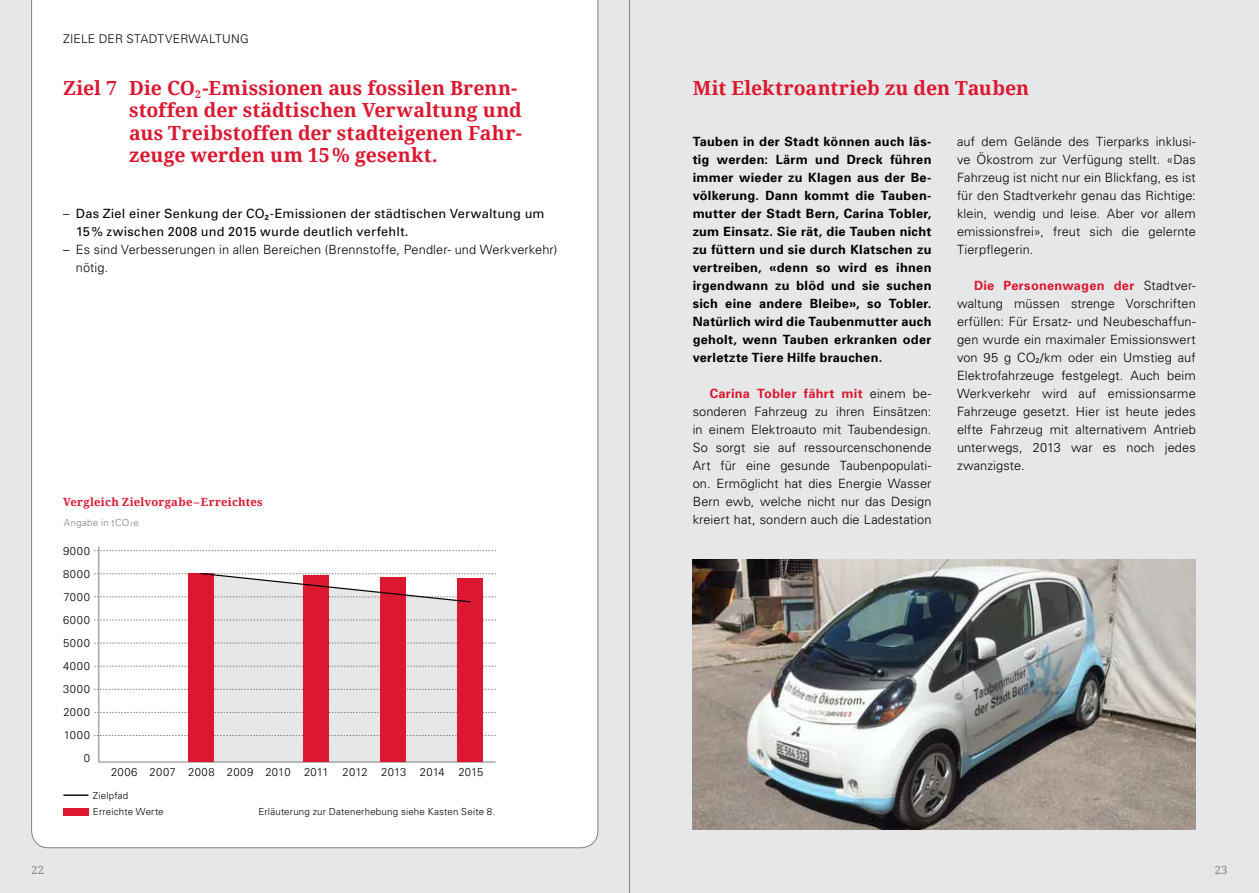
<style>
.page{position:relative;width:1259px;height:893px;background:#e6e7e8}
.page>*{position:absolute;margin:0;border:0;box-sizing:border-box;transform-origin:0 0}
.t1{font:700 19.5px/22.5px "Droid Serif";color:#db1830}
.t2{font:300 12.75px/18px "Univers";letter-spacing:.01em;color:#000;text-align:justify}
.t3{font:700 12.75px/18px "Univers";letter-spacing:.025em;color:#000;text-align:justify}
.t4{font:12.75px/18px "Univers";letter-spacing:.02em;color:#000}
.t5{font:300 12px "Univers";color:#000}
.t6{font:300 11.25px "Univers";letter-spacing:.025em;color:#000}
.t7{font:300 11.25px/23.1px "Univers";letter-spacing:.045em;color:#000;text-align:right}
.t8{font:700 11.25px "Droid Serif";letter-spacing:.02em;color:#db1830}
.t9{font:11.25px "Droid Serif";color:#808285}
.t10{font:300 9.75px/16.5px "Univers";letter-spacing:.02em;color:#000}
.t11{font:300 9.75px "Univers";letter-spacing:.025em;color:#808285}
.s1{font-weight:700;color:#db1830}
.s2{font-weight:300}
.s3{font-size:5.7px}
</style>
<div class="page">
<div style="left:31px;top:0;width:567px;height:848px;background:#fff"></div>
<img style="left:692px;top:560px;width:503px;height:270px">
<svg style="left:98px;top:546px;width:398px;height:217px"></svg>
<svg style="left:94px;top:550px;width:402px;height:1px"></svg>
<svg style="left:94px;top:620px;width:402px;height:1px"></svg>
<svg style="left:94px;top:643px;width:402px;height:1px"></svg>
<svg style="left:94px;top:666px;width:402px;height:1px"></svg>
<svg style="left:94px;top:712px;width:402px;height:1px"></svg>
<svg style="left:94px;top:735px;width:401px;height:1px"></svg>
<div style="left:304px;top:575px;width:25px;height:187px;background:#db1830"></div>
<div style="left:188px;top:574px;width:26px;height:188px;background:#db1830"></div>
<div style="left:380px;top:577px;width:26px;height:185px;background:#db1830"></div>
<div style="left:457px;top:578px;width:26px;height:184px;background:#db1830"></div>
<svg style="left:94px;top:572px;width:402px;height:31px"></svg>
<hr style="left:64px;top:794px;width:24px;height:2px;background:#000">
<div style="left:63px;top:808px;width:26px;height:7px;background:#db1830"></div>
<hr style="left:629px;top:0;width:1px;height:893px;background:#808285">
<p class="t5" style="left:63px;top:31px;width:14px">Ziele</p>
<p class="t5" style="left:99px;top:31px;width:9px">der</p>
<p class="t5" style="left:126px;top:31px;width:17px">Stadtverwaltung</p>
<h1 class="t1" style="left:129px;top:77px;width:394px;text-indent:-66px">Ziel 7 Die CO<sub>2</sub>-Emissionen aus fossilen Brenn&shy;stoffen der städtischen Verwaltung und aus Treibstoffen der stadteigenen Fahr&shy;zeuge werden um 15% gesenkt.</h1>
<h1 class="t1" style="left:692px;top:77px;width:338px">Mit Elektroantrieb zu den Tauben</h1>
<p class="t3" style="left:692px;top:132px;width:240px">Tauben in der Stadt können auch läs&shy;tig werden: Lärm und Dreck führen immer wieder zu Klagen aus der Be&shy;völkerung. Dann kommt die Tauben&shy;mutter der Stadt Bern, Carina Tobler, zum Einsatz. Sie rät, die Tauben nicht zu füttern und sie durch KIatschen zu vertreiben, «denn so wird es ihnen irgendwann zu blöd und sie suchen sich eine andere Bleibe», so Tobler.<br>Natürlich wird die Taubenmutter auch geholt, wenn Tauben erkranken oder verletzte Tiere Hilfe brauchen.</p>
<p class="t2" style="left:692px;top:384px;width:240px;text-indent:17px"><span class="s1">Carina Tobler fährt mit</span> einem be&shy;sonderen Fahrzeug zu ihren Einsätzen: in einem Elektroauto mit Taubendesign.<br>So sorgt sie auf ressourcenschonende Art für eine gesunde Taubenpopulati&shy;on. Ermöglicht hat dies Energie Wasser Bern ewb, welche nicht nur das Design kreiert hat, sondern auch die Ladestation</p>
<p class="t2" style="left:957px;top:132px;width:240px">auf dem Gelände des Tierparks inklusi&shy;ve Ökostrom zur Verfügung stellt. «Das Fahrzeug ist nicht nur ein Blickfang, es ist für den Stadtverkehr genau das Richtige: klein, wendig und leise. Aber vor allem emissionsfrei», freut sich die gelernte Tierpflegerin.</p>
<p class="t2" style="left:957px;top:276px;width:240px;text-indent:17px"><span class="s1">Die Personenwagen der</span> Stadtver&shy;waltung müssen strenge Vorschriften erfüllen: Für Ersatz- und Neubeschaffun&shy;gen wurde ein maximaler Emissionswert von 95 g CO<sub>2</sub>/km oder ein Umstieg auf Elektrofahrzeuge festgelegt. Auch beim Werkverkehr wird auf emissionsarme Fahrzeuge gesetzt. Hier ist heute jedes elfte Fahrzeug mit alternativem Antrieb unterwegs, 2013 war es noch jedes zwanzigste.</p>
<p class="t4" style="left:76px;top:204px;width:470px;text-indent:-13px"><span class="s2">–</span> Das Ziel einer Senkung der CO<sub>2</sub>-Emissionen der städtischen Verwaltung um<br>15% zwischen 2008 und 2015 wurde deutlich verfehlt.</p>
<p class="t2" style="left:76px;top:240px;width:483px;text-indent:-13px">– Es sind Verbesserungen in allen Bereichen (Brennstoffe, Pendler- und Werkverkehr) nötig.</p>
<p class="t8" style="left:63px;top:495px;width:201px">Vergleich Zielvorgabe–Erreichtes</p>
<p class="t11" style="left:64px;top:517px;width:76px">Angabe in tCO<span class="s3">2</span>e</p>
<p class="t7" style="left:63px;top:539px;width:28px">9000<br>8000<br>7000<br>6000<br>5000<br>4000<br>3000<br>2000<br>1000<br>0</p>
<p class="t6" style="left:111px;top:765px;width:374px">2006 2007 2008 2009 2010 2011 2012 2013 2014 2015</p>
<p class="t10" style="left:93px;top:787px;width:72px">Zielpfad<br>Erreichte Werte</p>
<p class="t10" style="left:258px;top:803px;width:238px">Erläuterung zur Datenerhebung siehe Kasten Seite 8.</p>
<p class="t9" style="left:32px;top:864px;width:14px">22</p>
<p class="t9" style="left:1214px;top:864px;width:14px">23</p>
</div>
